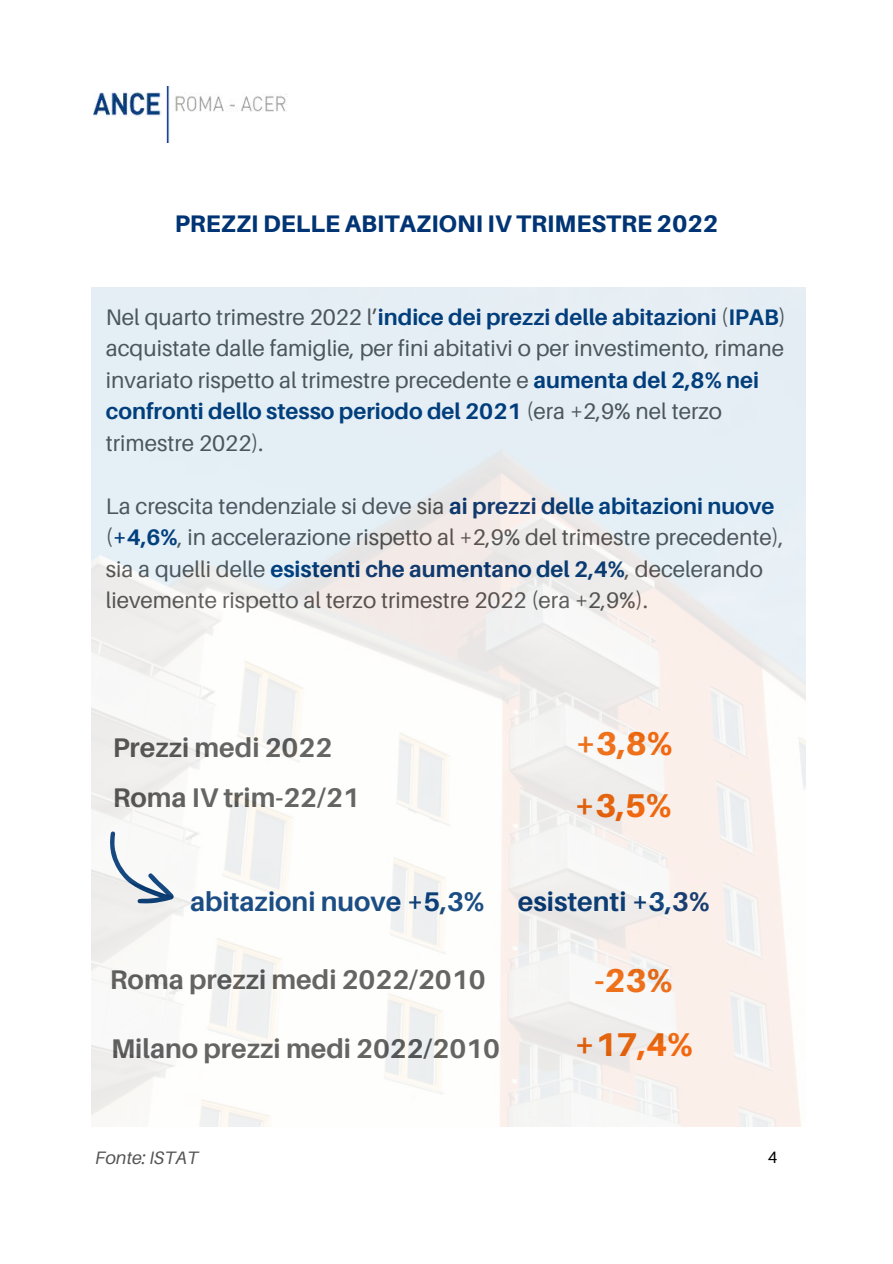
<style>
.page{position:relative;width:893px;height:1264px;background:#fff}
.page>*{position:absolute;margin:0;border:0;box-sizing:border-box;transform-origin:0 0}
.t1{font:800 33px "Aileron";color:#f4680a}
.t2{font:700 27px "Aileron";color:#545454}
.t3{font:700 27px "Aileron";color:#023a78}
.t4{font:800 24px "Aileron";color:#003474}
.t5{font:22.5px/31.5px "Aileron";color:#545454}
.t6{font:italic 18px "Aileron";color:#545454}
.t7{font:16.5px "Aileron";color:#000}
.s1{font-weight:700;color:#023a78}
</style>
<div class="page">
<img style="left:94px;top:86px;width:194px;height:57px">
<img style="left:92px;top:287px;width:713px;height:839px">
<p class="t4" style="left:175px;top:208px;width:545px">PREZZI DELLE ABITAZIONI IV TRIMESTRE 2022</p>
<p class="t5" style="left:106px;top:301px;width:681px">Nel quarto trimestre 2022 l’<span class="s1">indice dei prezzi delle abitazioni</span> (<span class="s1">IPAB</span>) acquistate dalle famiglie, per fini abitativi o per investimento, rimane invariato rispetto al trimestre precedente e <span class="s1">aumenta del 2,8% nei confronti dello stesso periodo del 2021</span> (era +2,9% nel terzo trimestre 2022).</p>
<p class="t5" style="left:106px;top:489px;width:679px">La crescita tendenziale si deve sia <span class="s1">ai prezzi delle abitazioni nuove </span>(<span class="s1">+4,6%</span>, in accelerazione rispetto al +2,9% del trimestre precedente), sia a quelli delle <span class="s1">esistenti che aumentano del 2,4%</span>, decelerando lievemente rispetto al terzo trimestre 2022 (era +2,9%).</p>
<p class="t2" style="left:113px;top:730px;width:221px">Prezzi medi 2022</p>
<h1 class="t1" style="left:575px;top:723px;width:99px">+3,8%</h1>
<p class="t2" style="left:113px;top:780px;width:248px">Roma IV trim-22/21</p>
<h1 class="t1" style="left:574px;top:784px;width:99px">+3,5%</h1>
<p class="t3" style="left:190px;top:884px;width:521px">abitazioni nuove +5,3% esistenti +3,3%</p>
<p class="t2" style="left:110px;top:963px;width:377px">Roma prezzi medi 2022/2010</p>
<h1 class="t1" style="left:594px;top:959px;width:79px">-23%</h1>
<p class="t2" style="left:111px;top:1031px;width:390px">Milano prezzi medi 2022/2010</p>
<h1 class="t1" style="left:574px;top:1023px;width:120px">+17,4%</h1>
<p class="t6" style="left:95px;top:1146px;width:105px">Fonte: ISTAT</p>
<p class="t7" style="left:767px;top:1146px;width:11px">4</p>
</div>
